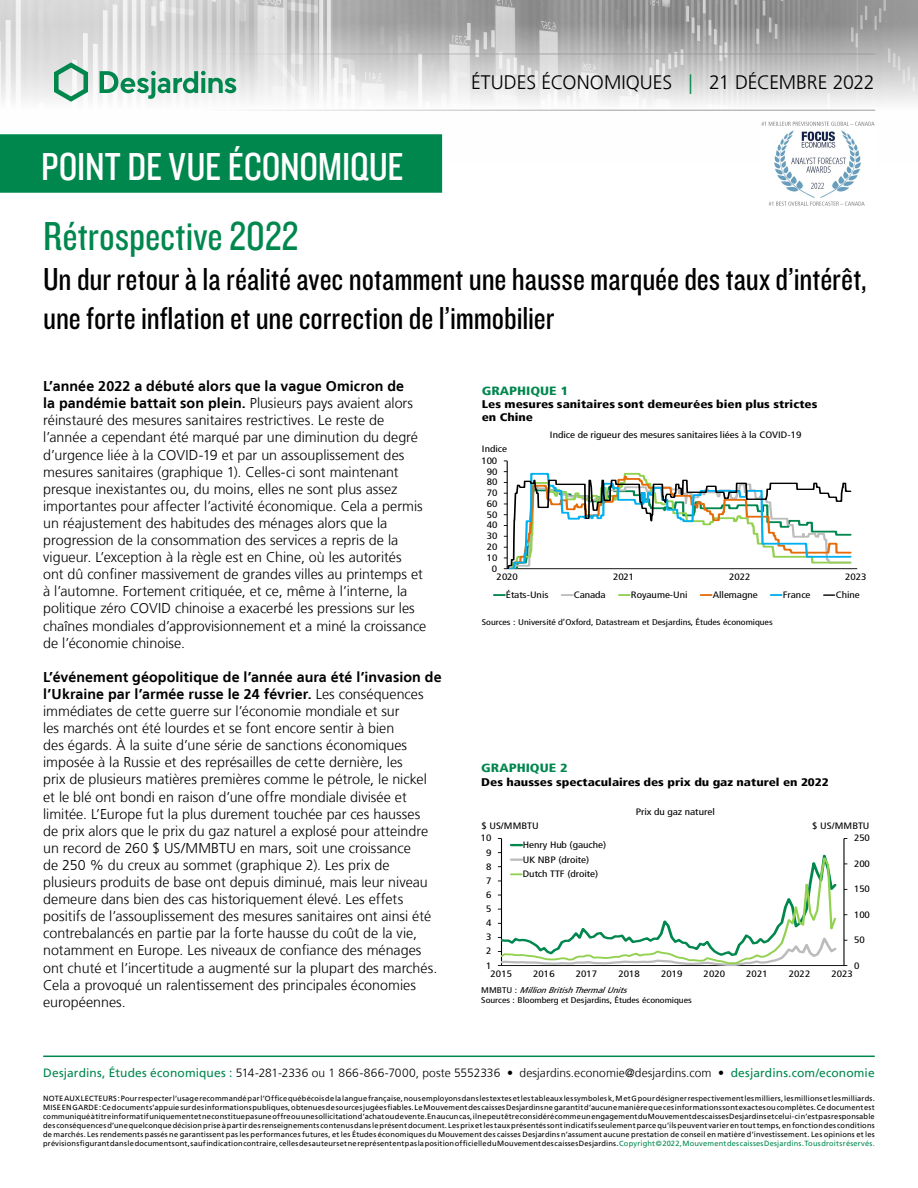
<style>
.page{position:relative;width:918px;height:1188px;background:#fff}
.page>*{position:absolute;margin:0;border:0;box-sizing:border-box;transform-origin:0 0}
.t1{font:42px "Knockout 29 Junior Ltweight";color:#00874e}
.t2{font:40.5px "Knockout 29 Junior Ltweight";letter-spacing:-.005em;color:#fff}
.t3{font:33px/39.6px "Knockout 29 Junior Ltweight";color:#000}
.t4{font:300 19.5px "Frutiger LT";letter-spacing:-.005em;color:#000}
.t5{font:300 14.25px/17.1px "Frutiger LT";color:#000}
.t6{font:300 12px "Frutiger LT";letter-spacing:.005em;color:#000}
.t7{font:900 condensed 12px "Frutiger LT";color:#00874e;scale:1.2 1}
.t8{font:900 condensed 11.1px/13.2px "Frutiger LT";color:#000;scale:1.2 1}
.t9{font:condensed 9.3px/14.7px "Frutiger LT";color:#000;scale:1.2 1}
.t10{font:condensed 8.25px/9.9px "Frutiger LT";color:#000;scale:1.2 1}
.t11{font:7.5px/9px "Frutiger LT";letter-spacing:.025em;color:#000;text-align:justify}
.s1{color:#00874e}
.s2{font-weight:700}
.s3{font-style:italic}
.s4{font-weight:400;color:#00874e}
</style>
<div class="page">
<img style="left:0;top:0;width:918px;height:164px">
<hr style="left:43px;top:54px;width:832px;height:1px;background:#9d9d9c">
<hr style="left:43px;top:110px;width:832px;height:1px;background:#9d9d9c">
<svg style="left:54px;top:62px;width:34px;height:40px"></svg>
<svg style="left:100px;top:71px;width:136px;height:28px"></svg>
<div style="left:0;top:135px;width:441px;height:57px;background:#00874e"></div>
<div style="left:0;top:134px;width:442px;height:59px;border:2px solid #00874e"></div>
<hr style="left:43px;top:1056px;width:832px;height:1px;background:#00874e">
<hr style="left:507px;top:568px;width:350px;height:1px;background:#000">
<svg style="left:504px;top:461px;width:349px;height:108px"></svg>
<svg style="left:494px;top:594px;width:11px;height:2px"></svg>
<svg style="left:562px;top:594px;width:11px;height:2px"></svg>
<svg style="left:619px;top:594px;width:11px;height:2px"></svg>
<svg style="left:701px;top:594px;width:10px;height:2px"></svg>
<svg style="left:771px;top:594px;width:10px;height:2px"></svg>
<svg style="left:824px;top:594px;width:10px;height:2px"></svg>
<svg style="left:498px;top:838px;width:349px;height:128px"></svg>
<img style="left:761px;top:121px;width:114px;height:85px">
<h2 class="t2" style="left:41px;top:140px;width:364px">POINT DE VUE ÉCONOMIQUE</h2>
<h3 class="t4" style="left:471px;top:72px;width:405px">ÉTUDES ÉCONOMIQUES <span class="s1">|</span> 21 DÉCEMBRE 2022</h3>
<h1 class="t1" style="left:43px;top:209px;width:257px">Rétrospective 2022</h1>
<h3 class="t3" style="left:43px;top:258px;width:825px">Un dur retour à la réalité avec notamment une hausse marquée des taux d’intérêt, une forte inflation et une correction de l’immobilier</h3>
<p class="t5" style="left:43px;top:378px;width:385px"><span class="s2">L’année 2022 a débuté alors que la vague Omicron de<br>la pandémie battait son plein.</span> Plusieurs pays avaient alors réinstauré des mesures sanitaires restrictives. Le reste de l’année a cependant été marqué par une diminution du degré d’urgence liée à la COVID‑19 et par un assouplissement des mesures sanitaires (graphique 1). Celles-ci sont maintenant presque inexistantes ou, du moins, elles ne sont plus assez importantes pour affecter l’activité économique. Cela a permis un réajustement des habitudes des ménages alors que la progression de la consommation des services a repris de la vigueur. L’exception à la règle est en Chine, où les autorités<br>ont dû confiner massivement de grandes villes au printemps et à l’automne. Fortement critiquée, et ce, même à l’interne, la politique zéro COVID chinoise a exacerbé les pressions sur les chaînes mondiales d’approvisionnement et a miné la croissance de l’économie chinoise.</p>
<p class="t5" style="left:43px;top:669px;width:400px"><span class="s2">L’événement géopolitique de l’année aura été l’invasion de l’Ukraine par l’armée russe le 24 février.</span> Les conséquences immédiates de cette guerre sur l’économie mondiale et sur<br>les marchés ont été lourdes et se font encore sentir à bien<br>des égards. À la suite d’une série de sanctions économiques imposée à la Russie et des représailles de cette dernière, les<br>prix de plusieurs matières premières comme le pétrole, le nickel et le blé ont bondi en raison d’une offre mondiale divisée et limitée. L’Europe fut la plus durement touchée par ces hausses<br>de prix alors que le prix du gaz naturel a explosé pour atteindre un record de 260 $ US/MMBTU en mars, soit une croissance<br>de 250 % du creux au sommet (graphique 2). Les prix de plusieurs produits de base ont depuis diminué, mais leur niveau demeure dans bien des cas historiquement élevé. Les effets positifs de l’assouplissement des mesures sanitaires ont ainsi été contrebalancés en partie par la forte hausse du coût de la vie, notamment en Europe. Les niveaux de confiance des ménages ont chuté et l’incertitude a augmenté sur la plupart des marchés.<br>Cela a provoqué un ralentissement des principales économies européennes.</p>
<p class="t7" style="left:482px;top:383px;width:74px">GRAPHIQUE 1</p>
<p class="t8" style="left:482px;top:398px;width:281px">Les mesures sanitaires sont demeurées bien plus strictes en Chine</p>
<p class="t9" style="left:482px;top:441px;width:23px">Indice</p>
<p class="t9" style="left:481px;top:453px;width:15px">100</p>
<p class="t9" style="left:487px;top:464px;width:10px">90</p>
<p class="t9" style="left:487px;top:475px;width:10px">80</p>
<p class="t9" style="left:487px;top:486px;width:10px">70</p>
<p class="t9" style="left:487px;top:496px;width:10px">60</p>
<p class="t9" style="left:487px;top:507px;width:10px">50</p>
<p class="t9" style="left:487px;top:518px;width:10px">40</p>
<p class="t9" style="left:487px;top:529px;width:10px">30</p>
<p class="t9" style="left:487px;top:539px;width:10px">20</p>
<p class="t9" style="left:487px;top:550px;width:10px">10</p>
<p class="t9" style="left:492px;top:561px;width:6px">0</p>
<p class="t9" style="left:550px;top:427px;width:211px">Indice de rigueur des mesures sanitaires liées à la COVID-19</p>
<p class="t9" style="left:497px;top:570px;width:19px">2020</p>
<p class="t9" style="left:613px;top:570px;width:19px">2021</p>
<p class="t9" style="left:729px;top:570px;width:19px">2022</p>
<p class="t9" style="left:845px;top:570px;width:19px">2023</p>
<p class="t9" style="left:506px;top:588px;width:37px">États-Unis</p>
<p class="t9" style="left:574px;top:588px;width:28px">Canada</p>
<p class="t9" style="left:631px;top:588px;width:49px">Royaume-Uni</p>
<p class="t9" style="left:713px;top:588px;width:39px">Allemagne</p>
<p class="t9" style="left:783px;top:588px;width:25px">France</p>
<p class="t9" style="left:836px;top:588px;width:22px">Chine</p>
<p class="t10" style="left:482px;top:617px;width:244px">Sources : Université d’Oxford, Datastream et Desjardins, Études économiques</p>
<p class="t7" style="left:481px;top:761px;width:74px">GRAPHIQUE 2</p>
<p class="t8" style="left:481px;top:775px;width:291px">Des hausses spectaculaires des prix du gaz naturel en 2022</p>
<p class="t9" style="left:481px;top:819px;width:49px">$ US/MMBTU</p>
<p class="t9" style="left:481px;top:831px;width:10px">10</p>
<p class="t9" style="left:486px;top:845px;width:6px">9</p>
<p class="t9" style="left:486px;top:859px;width:6px">8</p>
<p class="t9" style="left:486px;top:873px;width:6px">7</p>
<p class="t9" style="left:486px;top:887px;width:6px">6</p>
<p class="t9" style="left:486px;top:902px;width:6px">5</p>
<p class="t9" style="left:486px;top:916px;width:6px">4</p>
<p class="t9" style="left:486px;top:930px;width:6px">3</p>
<p class="t9" style="left:486px;top:944px;width:6px">2</p>
<p class="t9" style="left:486px;top:958px;width:6px">1</p>
<p class="t9" style="left:523px;top:837px;width:71px">Henry Hub (gauche)<br>UK NBP (droite)<br>Dutch TTF (droite)</p>
<p class="t9" style="left:636px;top:805px;width:68px">Prix du gaz naturel</p>
<p class="t9" style="left:812px;top:819px;width:49px">$ US/MMBTU</p>
<p class="t9" style="left:854px;top:831px;width:15px">250</p>
<p class="t9" style="left:854px;top:856px;width:15px">200</p>
<p class="t9" style="left:854px;top:882px;width:15px">150</p>
<p class="t9" style="left:854px;top:907px;width:15px">100</p>
<p class="t9" style="left:854px;top:933px;width:10px">50</p>
<p class="t9" style="left:854px;top:958px;width:6px">0</p>
<p class="t9" style="left:491px;top:967px;width:19px">2015</p>
<p class="t9" style="left:533px;top:967px;width:19px">2016</p>
<p class="t9" style="left:576px;top:967px;width:19px">2017</p>
<p class="t9" style="left:618px;top:967px;width:19px">2018</p>
<p class="t9" style="left:661px;top:967px;width:19px">2019</p>
<p class="t9" style="left:704px;top:967px;width:19px">2020</p>
<p class="t9" style="left:746px;top:967px;width:19px">2021</p>
<p class="t9" style="left:789px;top:967px;width:19px">2022</p>
<p class="t9" style="left:831px;top:967px;width:19px">2023</p>
<p class="t10" style="left:481px;top:985px;width:177px">M M B T U : <span class="s3">MillionBritishThermalUnits<br></span>Sources : Bloomberg et Desjardins, Études économiques</p>
<p class="t6" style="left:43px;top:1066px;width:833px"><span class="s4">Desjardins, Études économiques :</span> 514‑281‑2336 ou 1 866‑866‑7000, poste 5552336 • desjardins.economie@desjardins.com • <span class="s4">desjardins.com/economie</span></p>
<p class="t11" style="left:43px;top:1094px;width:833px">NOTE AUX LECTEURS: Pour respecter l’usage recommandé par l’Office québécois de la langue française, nous employons dans les textes et les tableaux les symboles k, M et G pour désigner respectivement les milliers, les millions et les milliards.<br>MISE EN GARDE: Ce document s’appuie sur des informations publiques, obtenues de sources jugées fiables. Le Mouvement des caisses Desjardins ne garantit d’aucune manière que ces informations sont exactes ou complètes. Ce document est communiqué à titre informatif uniquement et ne constitue pas une offre ou une sollicitation d’achat ou de vente. En aucun cas, il ne peut être considéré comme un engagement du Mouvement des caisses Desjardins et celui-ci n’est pas responsable des conséquences d’une quelconque décision prise à partir des renseignements contenus dans le présent document. Les prix et les taux présentés sont indicatifs seulement parce qu’ils peuvent varier en tout temps, en fonction des conditions de marchés. Les rendements passés ne garantissent pas les performances futures, et les Études économiques du Mouvement des caisses Desjardins n’assument aucune prestation de conseil en matière d’investissement. Les opinions et les prévisions figurant dans le document sont, sauf indication contraire, celles des auteurs et ne représentent pas la position officielle du Mouvement des caisses Desjardins. <span class="s1">Copyright©2022, Mouvement des caisses Desjardins. Tous droits réservés.</span></p>
</div>
